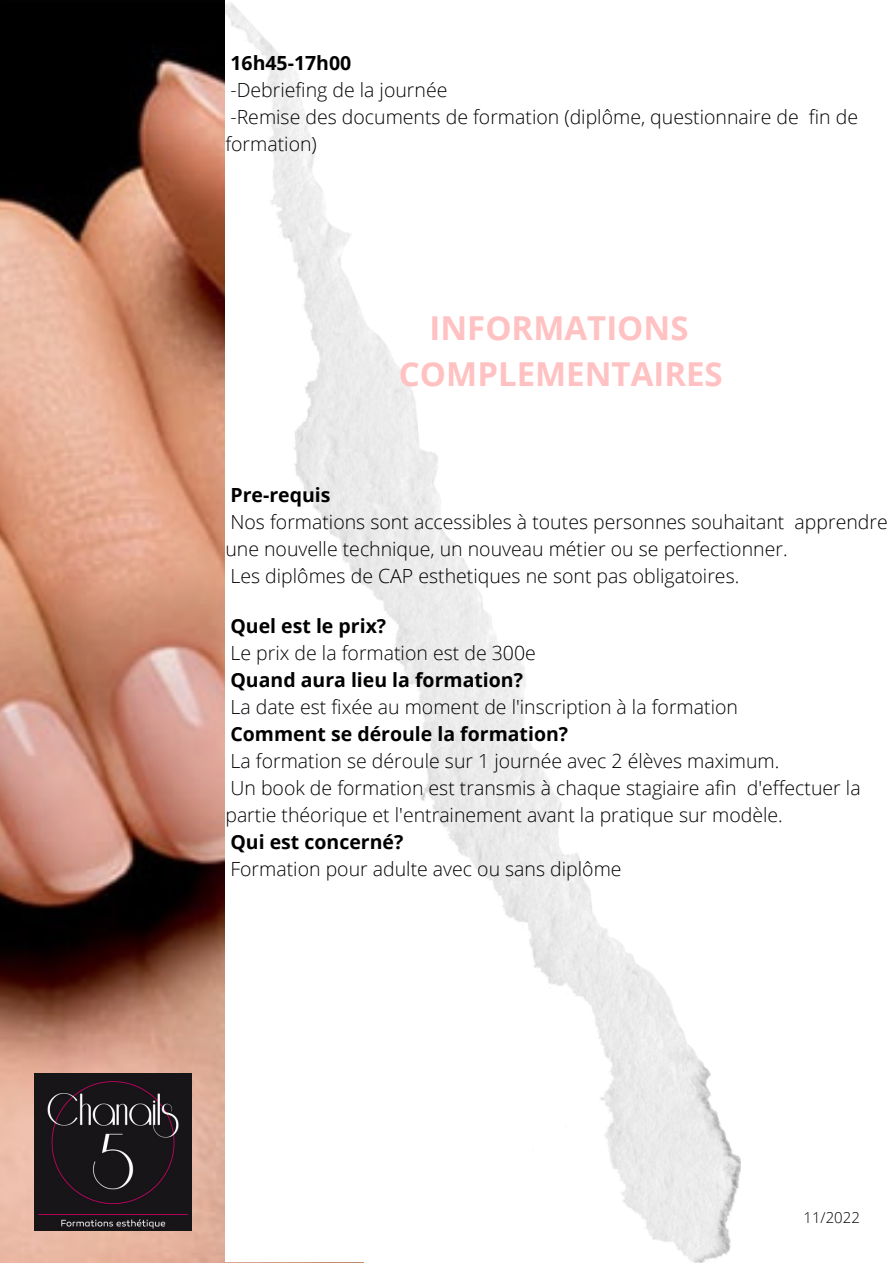
<style>
.page{position:relative;width:893px;height:1264px;background:#fff}
.page>*{position:absolute;margin:0;border:0;box-sizing:border-box;transform-origin:0 0}
.t1{font:700 33px/46px "Open Sans";color:#ffc1c1;text-align:center}
.t2{font:300 19.5px/27px "Open Sans";color:#000}
.t3{font:700 19.5px "Open Sans";color:#000}
.t4{font:300 15px "Open Sans";color:#000}
</style>
<div class="page">
<img style="left:0;top:0;width:225px;height:1262px">
<img style="left:225px;top:3px;width:515px;height:1259px">
<img style="left:35px;top:1073px;width:156px;height:157px">
<p class="t3" style="left:230px;top:49px;width:122px">16h45-17h00</p>
<p class="t2" style="left:225px;top:75px;width:634px">-Debriefing de la journée<br>-Remise des documents de formation (diplôme, questionnaire de fin de formation)</p>
<h1 class="t1" style="left:399px;top:304px;width:325px">INFORMATIONS<br>COMPLEMENTAIRES</h1>
<p class="t3" style="left:230px;top:481px;width:101px">Pre-requis</p>
<p class="t2" style="left:225px;top:507px;width:663px">Nos formations sont accessibles à toutes personnes souhaitant apprendre une nouvelle technique, un nouveau métier ou se perfectionner.<br>Les diplômes de CAP esthetiques ne sont pas obligatoires.</p>
<p class="t3" style="left:230px;top:612px;width:157px">Quel est le prix?</p>
<p class="t2" style="left:230px;top:638px;width:307px">Le prix de la formation est de 300e</p>
<p class="t3" style="left:230px;top:666px;width:294px">Quand aura lieu la formation?</p>
<p class="t2" style="left:230px;top:692px;width:509px">La date est fixée au moment de l'inscription à la formation</p>
<p class="t3" style="left:230px;top:719px;width:339px">Comment se déroule la formation?</p>
<p class="t2" style="left:225px;top:746px;width:636px">La formation se déroule sur 1 journée avec 2 élèves maximum.<br>Un book de formation est transmis à chaque stagiaire afin d'effectuer la partie théorique et l'entrainement avant la pratique sur modèle.</p>
<p class="t3" style="left:230px;top:827px;width:174px">Qui est concerné?</p>
<p class="t2" style="left:230px;top:854px;width:392px">Formation pour adulte avec ou sans diplôme</p>
<p class="t4" style="left:803px;top:1206px;width:58px">11/2022</p>
</div>
